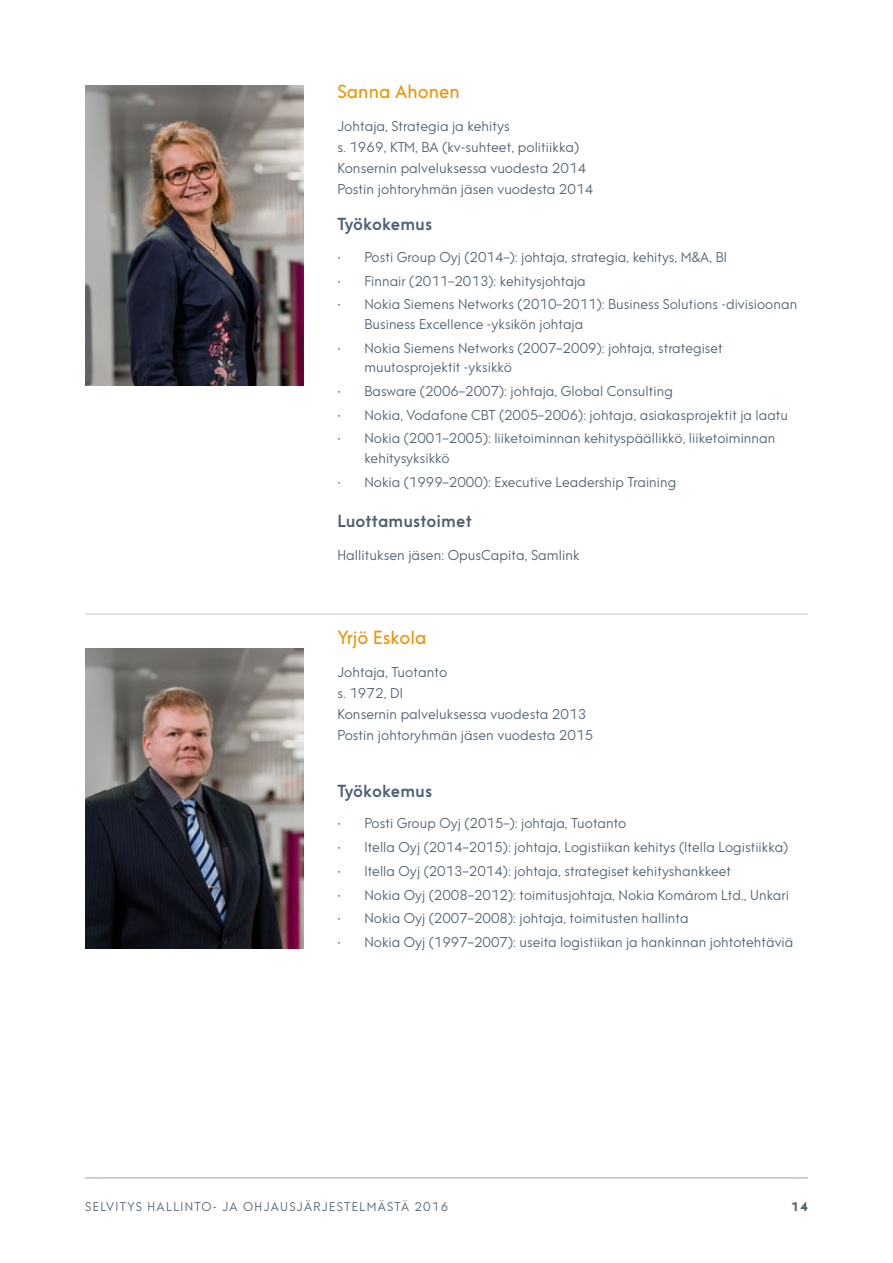
<style>
.page{position:relative;width:893px;height:1263px;background:#fff}
.page>*{position:absolute;margin:0;border:0;box-sizing:border-box;transform-origin:0 0}
.t1{font:18px "Posti Sans";letter-spacing:.005em;color:#f39200}
.t2{font:500 16.5px "Posti Sans";letter-spacing:.005em;color:#4d6172}
.t3{font:13.5px/21px "Posti Sans";letter-spacing:.005em;color:#4d6172}
.t4{font:12px "Posti Sans";letter-spacing:.115em;color:#4d6172}
.t5{font:700 12px "Posti Sans";color:#4d6172}
</style>
<div class="page">
<hr style="left:85px;top:1177px;width:723px;height:1px;background:#9ea8b4">
<img style="left:85px;top:85px;width:218px;height:300px">
<img style="left:85px;top:648px;width:218px;height:300px">
<hr style="left:85px;top:613px;width:723px;height:2px;background:#d6dae0">
<h1 class="t1" style="left:337px;top:81px;width:124px">Sanna Ahonen</h1>
<p class="t3" style="left:337px;top:116px;width:257px">Johtaja, Strategia ja kehitys<br>s. 1969, KTM, BA (kv-suhteet, politiikka)<br>Konsernin palveluksessa vuodesta 2014<br>Postin johtoryhmän jäsen vuodesta 2014</p>
<p class="t2" style="left:337px;top:214px;width:96px">Työkokemus</p>
<p class="t3" style="left:337px;top:246px;width:391px">• Posti Group Oyj (2014–): johtaja, strategia, kehitys, M&amp;A, BI</p>
<p class="t3" style="left:337px;top:270px;width:250px">• Finnair (2011–2013): kehitysjohtaja</p>
<p class="t3" style="left:364px;top:295px;width:434px;line-height:19.5px;text-indent:-27px">• Nokia Siemens Networks (2010–2011): Business Solutions -divisioonan<br>Business Excellence -yksikön johtaja</p>
<p class="t3" style="left:364px;top:338px;width:360px;line-height:19.5px;text-indent:-27px">• Nokia Siemens Networks (2007–2009): johtaja, strategiset muutosprojektit -yksikkö</p>
<p class="t3" style="left:337px;top:380px;width:337px">• Basware (2006–2007): johtaja, Global Consulting</p>
<p class="t3" style="left:337px;top:404px;width:452px">• Nokia, Vodafone CBT (2005–2006): johtaja, asiakasprojektit ja laatu</p>
<p class="t3" style="left:364px;top:429px;width:413px;line-height:19.5px;text-indent:-27px">• Nokia (2001–2005): liiketoiminnan kehityspäällikkö, liiketoiminnan kehitysyksikkö</p>
<p class="t3" style="left:337px;top:471px;width:340px">• Nokia (1999–2000): Executive Leadership Training</p>
<p class="t2" style="left:337px;top:510px;width:136px">Luottamustoimet</p>
<p class="t3" style="left:337px;top:544px;width:244px">Hallituksen jäsen: OpusCapita, Samlink</p>
<h1 class="t1" style="left:337px;top:626px;width:91px">Yrjö Eskola</h1>
<p class="t3" style="left:337px;top:661px;width:257px">Johtaja, Tuotanto<br>s. 1972, DI<br>Konsernin palveluksessa vuodesta 2013<br>Postin johtoryhmän jäsen vuodesta 2015</p>
<p class="t2" style="left:337px;top:780px;width:96px">Työkokemus</p>
<p class="t3" style="left:337px;top:813px;width:291px">• Posti Group Oyj (2015–): johtaja, Tuotanto</p>
<p class="t3" style="left:337px;top:837px;width:452px">• Itella Oyj (2014–2015): johtaja, Logistiikan kehitys (Itella Logistiikka)</p>
<p class="t3" style="left:337px;top:860px;width:395px">• Itella Oyj (2013–2014): johtaja, strategiset kehityshankkeet</p>
<p class="t3" style="left:337px;top:884px;width:453px">• Nokia Oyj (2008–2012): toimitusjohtaja, Nokia Komárom Ltd., Unkari</p>
<p class="t3" style="left:337px;top:908px;width:353px">• Nokia Oyj (2007–2008): johtaja, toimitusten hallinta</p>
<p class="t3" style="left:337px;top:932px;width:457px">• Nokia Oyj (1997–2007): useita logistiikan ja hankinnan johtotehtäviä</p>
<p class="t4" style="left:85px;top:1199px;width:365px">SELVITYS HALLINTO- JA OHJAUSJÄRJESTELMÄSTÄ 2016</p>
<p class="t5" style="left:791px;top:1198px;width:18px">14</p>
</div>
